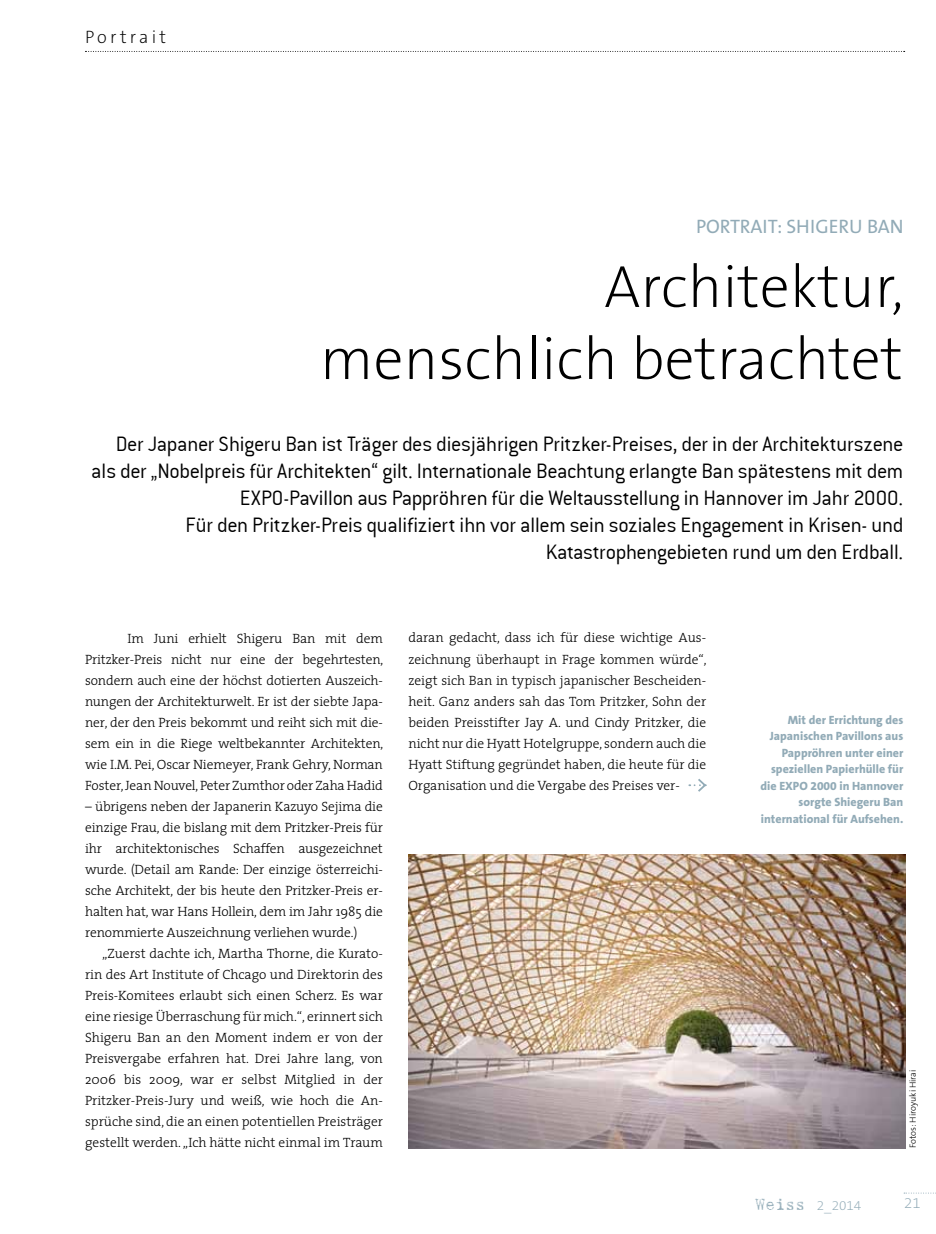
<style>
.page{position:relative;width:936px;height:1234px;background:#fff}
.page>*{position:absolute;margin:0;border:0;box-sizing:border-box;transform-origin:0 0}
.t1{font:200 60px/72px "The Sans B2";color:#000;text-align:right}
.t2{font:22.5px/27px "Conduit ITCTT Light";letter-spacing:-.015em;color:#000;text-align:right}
.t3{font:19.5px "The Sans B5 Plain";color:#92abb7}
.t4{font:200 18px "The Sans B2";letter-spacing:.18em;color:#000}
.t5{font:200 15px "The Sans B2";color:#92abb7}
.t6{font:300 13.5px/21px "The Serif";letter-spacing:-.01em;color:#000;text-align:justify}
.t7{font:200 13.5px "The Sans B2";color:#92abb7}
.t8{font:800 12px/16.5px "The Sans B8";color:#92abb7;text-align:right}
.t9{font:300 9px "The Sans B3";color:#000}
.s1{font-family:"Harting";font-weight:400;font-size:16.5px}
</style>
<div class="page">
<svg style="left:904px;top:1192px;width:32px;height:1px"></svg>
<img style="left:408px;top:854px;width:497px;height:293px">
<svg style="left:85px;top:51px;width:819px;height:1px"></svg>
<svg style="left:689px;top:779px;width:18px;height:13px"></svg>
<h3 class="t4" style="left:85px;top:27px;width:82px">Portrait</h3>
<h3 class="t3" style="left:696px;top:216px;width:209px">PORTRAIT: SHIGERU BAN</h3>
<h1 class="t1" style="left:320px;top:252px;width:585px">Architektur, menschlich betrachtet</h1>
<p class="t2" style="left:91px;top:430px;width:813px">Der Japaner Shigeru Ban ist Träger des diesjährigen Pritzker-Preises, der in der Architekturszene als der „Nobelpreis für Architekten“ gilt. Internationale Beachtung erlangte Ban spätestens mit dem EXPO-Pavillon aus Pappröhren für die Weltausstellung in Hannover im Jahr 2000.<br>Für den Pritzker-Preis qualifiziert ihn vor allem sein soziales Engagement in Krisen- und Katastrophengebieten rund um den Erdball.</p>
<p class="t6" style="left:85px;top:627px;width:300px;text-indent:43px">Im Juni erhielt Shigeru Ban mit dem Pritzker-Preis nicht nur eine der begehrtesten, sondern auch eine der höchst dotierten Auszeich&shy;nungen der Architekturwelt. Er ist der siebte Japa&shy;ner, der den Preis bekommt und reiht sich mit die&shy;sem ein in die Riege weltbekannter Architekten, wie I.M. Pei, Oscar Niemeyer, Frank Gehry, Norman Foster, Jean Nouvel, Peter Zumthor oder Zaha Hadid</p>
<p class="t6" style="left:85px;top:795px;width:299px">– übrigens neben der Japanerin Kazuyo Sejima die einzige Frau, die bislang mit dem Pritzker-Preis für ihr architektonisches Schaffen ausgezeichnet wurde. (Detail am Rande: Der einzige österreichi&shy;sche Architekt, der bis heute den Pritzker-Preis er&shy;halten hat, war Hans Hollein, dem im Jahr 1985 die renommierte Auszeichnung verliehen wurde.)</p>
<p class="t6" style="left:85px;top:942px;width:299px;text-indent:17px">„Zuerst dachte ich, Martha Thorne, die Kurato&shy;rin des Art Institute of Chcago und Direktorin des Preis-Komitees erlaubt sich einen Scherz. Es war eine riesige Überraschung für mich.“, erinnert sich Shigeru Ban an den Moment indem er von der Preisvergabe erfahren hat. Drei Jahre lang, von 2006 bis 2009, war er selbst Mitglied in der Pritzker-Preis-Jury und weiß, wie hoch die An&shy;sprüche sind, die an einen potentiellen Preisträger gestellt werden. „Ich hätte nicht einmal im Traum</p>
<p class="t6" style="left:408px;top:627px;width:300px">daran gedacht, dass ich für diese wichtige Aus&shy;zeichnung überhaupt in Frage kommen würde“, zeigt sich Ban in typisch japanischer Bescheiden&shy;heit. Ganz anders sah das Tom Pritzker, Sohn der beiden Preisstifter Jay A. und Cindy Pritzker, die nicht nur die Hyatt Hotelgruppe, sondern auch die Hyatt Stiftung gegründet haben, die heute für die Organisation und die Vergabe des Preises ver-</p>
<p class="t8" style="left:760px;top:711px;width:144px">Mit der Errichtung des<br>Japanischen Pavillons aus<br>Pappröhren unter einer speziellen Papierhülle für die EXPO 2000 in Hannover sorgte Shiegeru Ban international für Aufsehen.</p>
<p class="t9" style="left:907px;top:1147px;width:80px;rotate:-90deg">Fotos: Hiroyuki Hirai</p>
<p class="t7" style="left:755px;top:1198px;width:108px"><span class="s1">Weiss</span> 2_2014</p>
<p class="t5" style="left:904px;top:1194px;width:18px">21</p>
</div>
